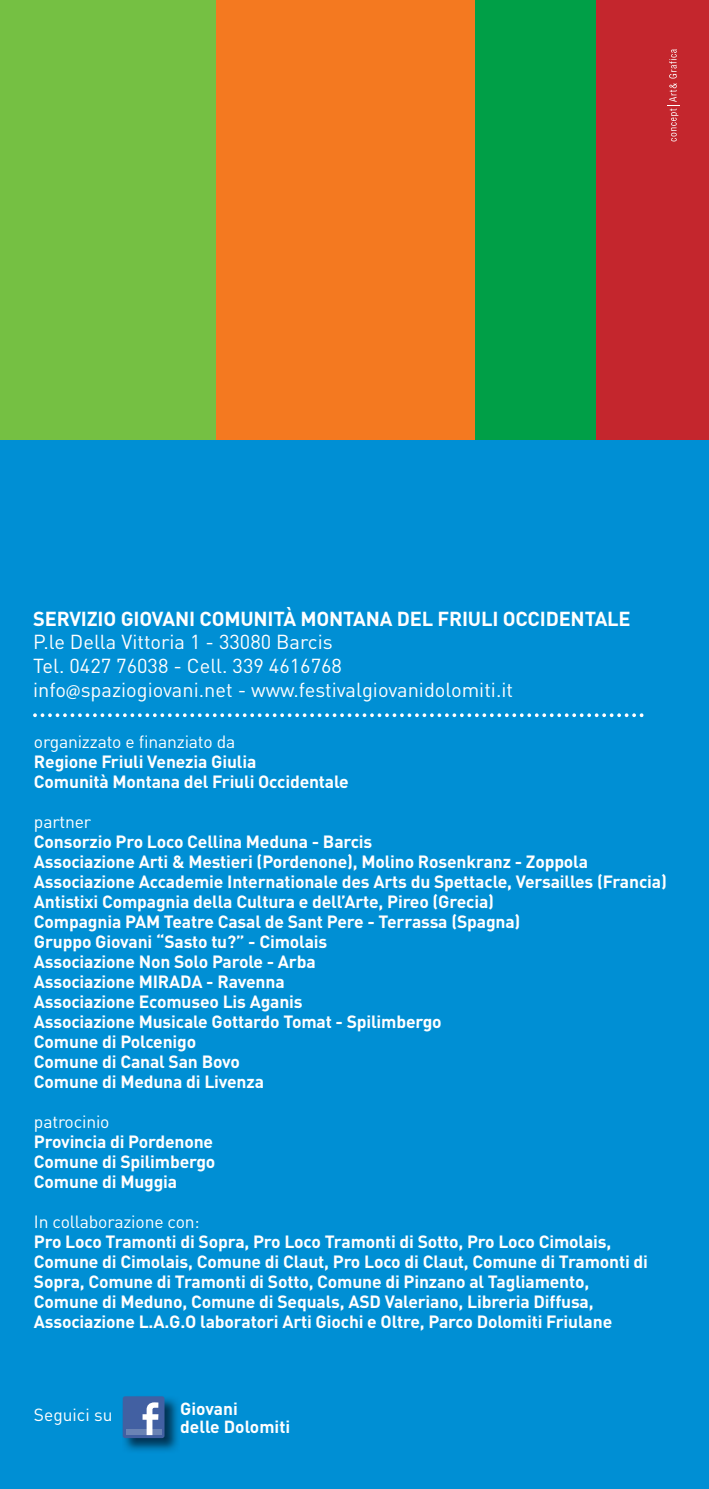
<style>
.page{position:relative;width:709px;height:1489px;background:#fff}
.page>*{position:absolute;margin:0;border:0;box-sizing:border-box;transform-origin:0 0}
.t1{font:20px/23.8px "DIN";color:#fff}
.t2{font:700 20px "DIN";letter-spacing:-.01em;color:#fff}
.t3{font:700 17.5px/20px "DIN";letter-spacing:-.01em;color:#fff}
.t4{font:17.5px "DIN";letter-spacing:-.01em;color:#fff}
.t5{font:700 17.25px/18.5px "DIN";color:#fff}
.t6{font:17.25px "DIN";color:#fff}
.s1{font-family:"Myriad Pro"}
</style>
<div class="page">
<div style="left:0;top:440px;width:709px;height:1048px;background:#008fd4"></div>
<div style="left:0;top:0;width:216px;height:440px;background:#75c043"></div>
<div style="left:216px;top:0;width:259px;height:440px;background:#f47920"></div>
<div style="left:475px;top:0;width:124px;height:440px;background:#009f47"></div>
<div style="left:597px;top:0;width:112px;height:440px;background:#c4262d"></div>
<svg style="left:667px;top:49px;width:13px;height:92px"></svg>
<svg style="left:33px;top:713px;width:610px;height:4px"></svg>
<img style="left:122px;top:1396px;width:56px;height:55px">
<div style="left:123px;top:1396px;width:41px;height:41px;background:#4260a2;border-radius:2px"></div>
<div style="left:126px;top:1428px;width:35px;height:6px;background:#6a83b4"></div>
<svg style="left:142px;top:1402px;width:16px;height:32px"></svg>
<p class="t2" style="left:33px;top:611px;width:599px">SERVIZIO GIOVANI COMUNITÀ MONTANA DEL FRIULI OCCIDENTALE</p>
<p class="t1" style="left:33px;top:632px;width:481px">P.le Della Vittoria 1 - 33080 Barcis<br>Tel. 0427 76038 - Cell. 339 4616768 info<span class="s1">@</span>spaziogiovani.net - www.festivalgiovanidolomiti.it</p>
<p class="t4" style="left:34px;top:735px;width:203px">organizzato e finanziato da</p>
<p class="t3" style="left:34px;top:753px;width:316px">Regione Friuli Venezia Giulia<br>Comunità Montana del Friuli Occidentale</p>
<p class="t4" style="left:34px;top:815px;width:59px">partner</p>
<p class="t3" style="left:34px;top:833px;width:634px">Consorzio Pro Loco Cellina Meduna - Barcis<br>Associazione Arti &amp; Mestieri (Pordenone), Molino Rosenkranz - Zoppola Associazione Accademie Internationale des Arts du Spettacle, Versailles (Francia)<br>Antistixi Compagnia della Cultura e dell’Arte, Pireo (Grecia)<br>Compagnia PAM Teatre Casal de Sant Pere - Terrassa (Spagna)<br>Gruppo Giovani “Sasto tu?” - Cimolais<br>Associazione Non Solo Parole - Arba<br>Associazione MIRADA - Ravenna<br>Associazione Ecomuseo Lis Aganis<br>Associazione Musicale Gottardo Tomat - Spilimbergo<br>Comune di Polcenigo<br>Comune di Canal San Bovo<br>Comune di Meduna di Livenza</p>
<p class="t4" style="left:34px;top:1115px;width:77px">patrocinio</p>
<p class="t3" style="left:34px;top:1133px;width:183px">Provincia di Pordenone<br>Comune di Spilimbergo<br>Comune di Muggia</p>
<p class="t4" style="left:34px;top:1215px;width:167px">In collaborazione con:</p>
<p class="t3" style="left:34px;top:1233px;width:615px">Pro Loco Tramonti di Sopra, Pro Loco Tramonti di Sotto, Pro Loco Cimolais, Comune di Cimolais, Comune di Claut, Pro Loco di Claut, Comune di Tramonti di Sopra, Comune di Tramonti di Sotto, Comune di Pinzano al Tagliamento, Comune di Meduno, Comune di Sequals, ASD Valeriano, Libreria Diffusa, Associazione L.A.G.O laboratori Arti Giochi e Oltre, Parco Dolomiti Friulane</p>
<p class="t6" style="left:34px;top:1408px;width:80px">Seguici su</p>
<p class="t5" style="left:180px;top:1401px;width:111px">Giovani<br>delle Dolomiti</p>
</div>
